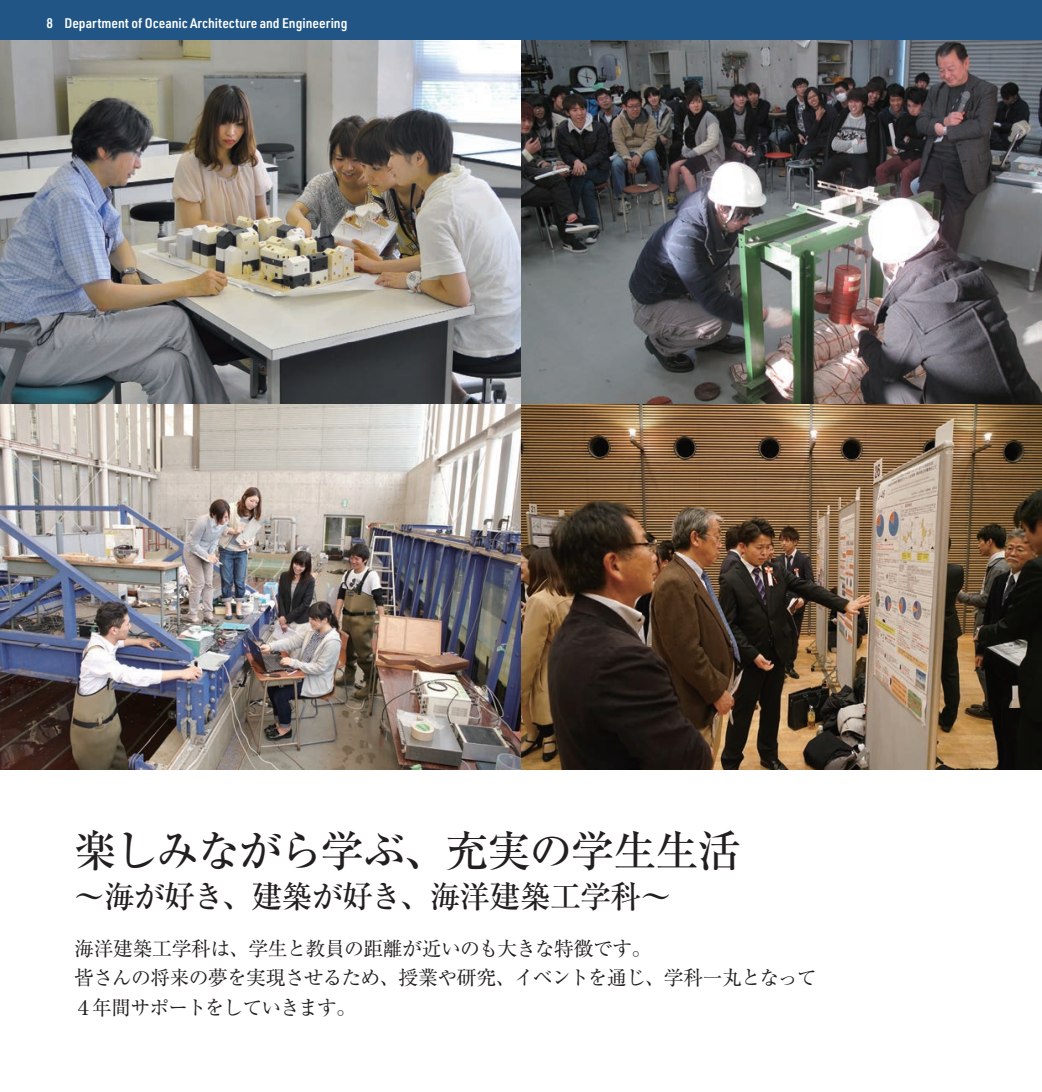
<style>
.page{position:relative;width:1042px;height:1092px;background:#fff}
.page>*{position:absolute;margin:0;border:0;box-sizing:border-box;transform-origin:0 0}
.t1{font:500 43.4px "Ryumin Pro";letter-spacing:-.04em;color:#231f20}
.t2{font:500 30.97px "Ryumin Pro";letter-spacing:-.03em;color:#231f20}
.t3{font:19.78px/29.8px "Ryumin Pro";letter-spacing:-.04em;color:#231f20}
.t4{font:600 13.65px "URWDIN Semi Cond";color:#fff}
</style>
<div class="page">
<img style="left:0;top:40px;width:521px;height:364px">
<img style="left:521px;top:18px;width:521px;height:386px">
<img style="left:0;top:404px;width:1042px;height:365px">
<div style="left:0;top:0;width:1041px;height:40px;background:#205585"></div>
<p class="t4" style="left:46px;top:14px;width:303px">8 Department of Oceanic Architecture and Engineering</p>
<h1 class="t1" style="left:74px;top:816px;width:668px">楽しみながら学ぶ、充実の学生生活</h1>
<h2 class="t2" style="left:74px;top:872px;width:599px">～海が好き、建築が好き、海洋建築工学科～</h2>
<p class="t3" style="left:73px;top:931px;width:745px">海洋建築工学科は、学生と教員の距離が近いのも大きな特徴です。<br>皆さんの将来の夢を実現させるため、授業や研究、イベントを通じ、学科一丸となって<br>４年間サポートをしていきます。</p>
</div>
